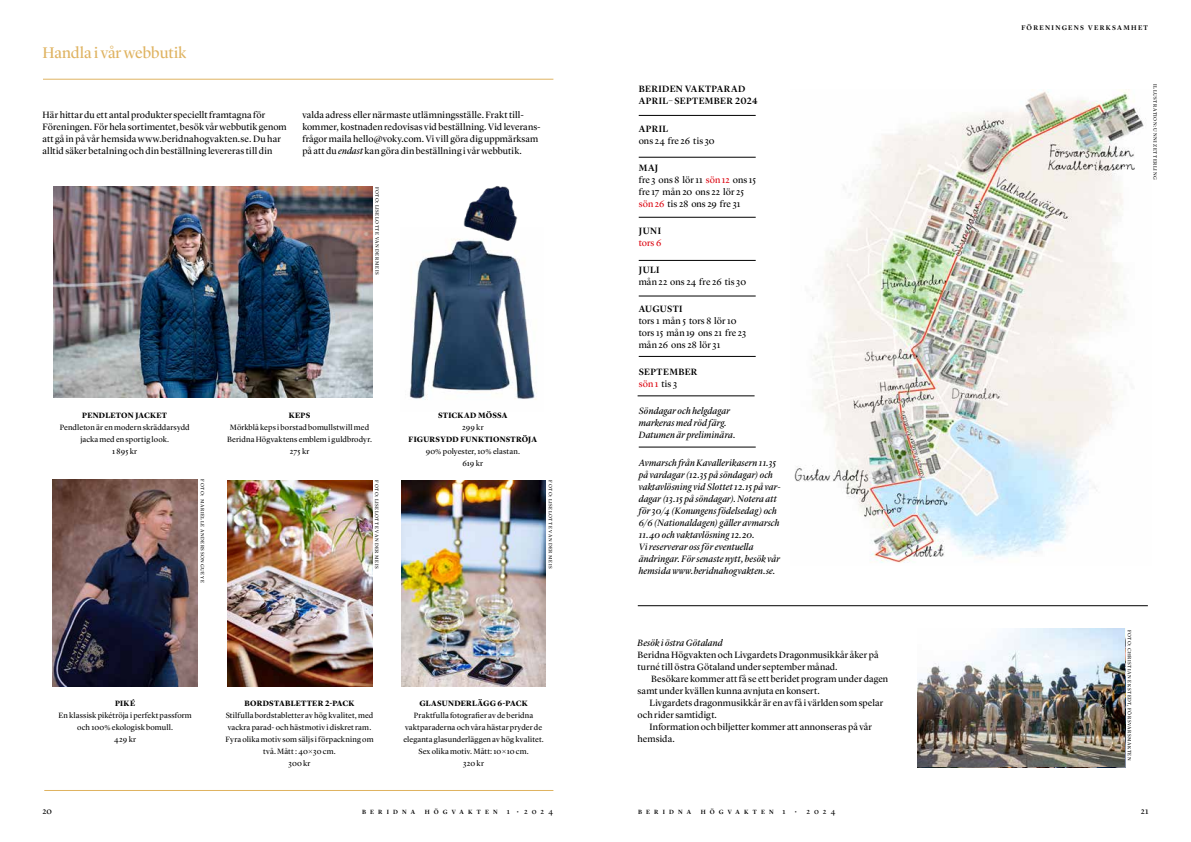
<style>
.page{position:relative;width:1191px;height:842px;background:#fff}
.page>*{position:absolute;margin:0;border:0;box-sizing:border-box;transform-origin:0 0}
.t1{font:16px "Lyon Display";color:#dfb361}
.t2{font:9.6px "Lyon Display";letter-spacing:.015em;color:#000}
.t3{font:9.5px/12px "Lyon Display";letter-spacing:.01em;color:#000}
.t4{font:italic 9.5px/12px "Lyon Display";letter-spacing:.015em;color:#000}
.t5{font:500 9.5px/12px "Lyon Display";letter-spacing:.035em;color:#000}
.t6{font:9.5px "Lyon Display";color:#dc030e}
.t7{font:9px "Lyon Display";color:#000}
.t8{font:8px/12px "Lyon Display";letter-spacing:.015em;color:#000;text-align:center}
.t9{font:700 8px "Lyon Display";letter-spacing:.03em;color:#000}
.t10{font:500 7px "Lyon Display";letter-spacing:.18em;color:#000}
.t11{font:500 6.3px "Lyon Display";letter-spacing:.655em;color:#000}
.t12{font:5px "Lyon Display";letter-spacing:.095em;color:#000}
.s1{font-size:9.6px}
.s2{font-size:9.5px}
.s3{font-style:italic}
.s4{font-weight:500}
.s5{color:#dc030e}
.s6{font-weight:400;color:#dc030e}
.s7{font-weight:400}
.s8{font-weight:400;font-size:8px}
</style>
<div class="page">
<hr style="left:44px;top:790px;width:509px;height:1px;background:#dfb361">
<hr style="left:43px;top:79px;width:510px;height:1px;background:#dfb361">
<img style="left:409px;top:238px;width:128px;height:162px">
<img style="left:227px;top:480px;width:145px;height:206px">
<img style="left:458px;top:186px;width:64px;height:59px">
<img style="left:401px;top:480px;width:145px;height:206px">
<img style="left:794px;top:90px;width:352px;height:473px">
<hr style="left:638px;top:605px;width:509px;height:1px;background:#000">
<hr style="left:638px;top:115px;width:117px;height:1px;background:#000">
<hr style="left:638px;top:157px;width:117px;height:1px;background:#000">
<hr style="left:638px;top:217px;width:117px;height:1px;background:#000">
<hr style="left:638px;top:260px;width:117px;height:1px;background:#000">
<hr style="left:638px;top:296px;width:117px;height:1px;background:#000">
<hr style="left:638px;top:356px;width:117px;height:1px;background:#000">
<hr style="left:637px;top:396px;width:117px;height:1px;background:#000">
<hr style="left:639px;top:447px;width:116px;height:1px;background:#000">
<img style="left:917px;top:629px;width:207px;height:138px">
<img style="left:53px;top:479px;width:145px;height:208px">
<img style="left:53px;top:186px;width:320px;height:212px">
<h1 class="t1" style="left:43px;top:41px;width:145px">Handla i vår webbutik</h1>
<p class="t3" style="left:43px;top:108px;width:246px">Här hittar du ett antal produkter speciellt framtagna för<br><span class="s1">Föreningen.</span> För hela sortimentet, besök vår webbutik genom</p>
<p class="t2" style="left:43px;top:132px;width:240px"><span class="s2">att gå in</span> på vår hemsida www.beridnahogvakten.se. <span class="s2">Du har</span></p>
<p class="t3" style="left:43px;top:144px;width:231px">alltid säker betalning och din beställning levereras till din</p>
<p class="t3" style="left:302px;top:108px;width:240px">valda adress eller närmaste utlämningsställe. Frakt till&shy;kommer, kostnaden redovisas vid beställning. Vid leverans&shy;frågor maila hello@voky.com. Vi vill göra dig uppmärksam på att du <span class="s3">endast</span> kan göra din beställning i vår webbutik.</p>
<p class="t12" style="left:381px;top:187px;width:90px;rotate:90deg">FOTO: LISELOTTE VAN DER MEIS</p>
<p class="t9" style="left:82px;top:409px;width:86px">PENDLETON JACKET</p>
<p class="t8" style="left:60px;top:421px;width:131px">Pendleton är en modern skräddarsydd jacka med en sportig look.<br>1 895 kr</p>
<p class="t12" style="left:206px;top:479px;width:105px;rotate:90deg">FOTO: MARIELLE ANDERSSON GUEYE</p>
<p class="t9" style="left:289px;top:409px;width:23px">KEPS</p>
<p class="t8" style="left:227px;top:421px;width:146px">Mörkblå keps i borstad bomullstwill med<br>Beridna Högvaktens emblem i guldbrodyr.<br>275 kr</p>
<p class="t9" style="left:438px;top:409px;width:71px">STICKAD MÖSSA</p>
<p class="t8" style="left:462px;top:421px;width:23px">299 kr</p>
<p class="t9" style="left:408px;top:433px;width:130px">FIGURSYDD FUNKTIONSTRÖJA</p>
<p class="t8" style="left:426px;top:445px;width:96px">90% polyester, 10% elastan.<br>619 kr</p>
<p class="t12" style="left:380px;top:480px;width:90px;rotate:90deg">FOTO: LISELOTTE VAN DER MEIS</p>
<p class="t12" style="left:554px;top:480px;width:90px;rotate:90deg">FOTO: LISELOTTE VAN DER MEIS</p>
<p class="t9" style="left:115px;top:697px;width:21px">PIKÉ</p>
<p class="t8" style="left:59px;top:709px;width:135px">En klassisk pikétröja i perfekt passform och 100% ekologisk bomull.<br>429 kr</p>
<p class="t9" style="left:244px;top:697px;width:111px">BORDSTABLETTER 2-PACK</p>
<p class="t8" style="left:225px;top:709px;width:149px">Stilfulla bordstabletter av hög kvalitet, med vackra parad- och hästmotiv i diskret ram.<br>Fyra olika motiv som säljs i förpackning om två. Mått : 40×30 cm.<br>300 kr</p>
<p class="t9" style="left:419px;top:697px;width:110px">GLASUNDERLÄGG 6-PACK</p>
<p class="t8" style="left:403px;top:709px;width:142px">Praktfulla fotografier av de beridna vaktparaderna och våra hästar pryder de eleganta glasunderläggen av hög kvalitet.<br>Sex olika motiv. Mått: 10×10 cm.<br>320 kr</p>
<p class="t5" style="left:639px;top:82px;width:120px">BERIDEN VAKTPARAD<br>APRIL–SEPTEMBER 2024</p>
<p class="t5" style="left:639px;top:122px;width:31px">APRIL</p>
<p class="t3" style="left:639px;top:135px;width:77px">ons 24 fre 26 tis 30</p>
<p class="t3" style="left:639px;top:162px;width:119px"><span class="s4">MAJ<br></span>fre 3 ons 8 lör 11 <span class="s5">sön 12</span> ons 15 fre 17 mån 20 ons 22 lör 25 <span class="s5">sön 26</span> tis 28 ons 29 fre 31</p>
<p class="t5" style="left:639px;top:224px;width:24px">JUNI</p>
<p class="t6" style="left:639px;top:236px;width:24px">tors 6</p>
<p class="t5" style="left:639px;top:263px;width:22px">JULI</p>
<p class="t3" style="left:639px;top:275px;width:109px">mån 22 ons 24 fre 26 tis 30</p>
<p class="t5" style="left:639px;top:302px;width:45px">AUGUSTI</p>
<p class="t3" style="left:639px;top:314px;width:109px">tors 1 mån 5 tors 8 lör 10 tors 15 mån 19 ons 21 fre 23 mån 26 ons 28 lör 31</p>
<p class="t5" style="left:639px;top:365px;width:60px">SEPTEMBER <span class="s6">sön 1</span> <span class="s7">tis 3</span></p>
<p class="t4" style="left:639px;top:405px;width:98px">Söndagar och helgdagar markeras med röd färg.<br>Datumen är preliminära.</p>
<p class="t4" style="left:639px;top:457px;width:144px">Avmarsch från Kavallerikasern 11.35 på vardagar (12.35 på söndagar) och vaktavlösning vid Slottet 12.15 på var&shy;dagar (13.15 på söndagar). Notera att för 30/4 (Konungens födelsedag) och 6/6 (Nationaldagen) gäller avmarsch 11.40 och vaktavlösning 12.20.<br>Vi reserverar oss för eventuella ändringar. För senaste nytt, besök vår hemsida www.beridnahogvakten.se.</p>
<p class="t4" style="left:637px;top:636px;width:87px">Besök i östra Götaland</p>
<p class="t3" style="left:637px;top:648px;width:242px">Beridna Högvakten och Livgardets Dragonmusikkår åker på turné till östra Götaland under september månad.</p>
<p class="t3" style="left:637px;top:672px;width:252px;text-indent:14px">Besökare kommer att få se ett beridet program under dagen samt under kvällen kunna avnjuta en konsert.</p>
<p class="t3" style="left:637px;top:696px;width:247px;text-indent:12px">Livgardets dragonmusikkår är en av få i världen som spelar och rider samtidigt.</p>
<p class="t3" style="left:637px;top:720px;width:236px;text-indent:12px">Information och biljetter kommer att annonseras på vår hemsida.</p>
<p class="t10" style="left:1021px;top:23px;width:128px">FÖRENINGENS VERKSAMHET</p>
<p class="t12" style="left:1159px;top:84px;width:96px;rotate:90deg">ILLUSTRATION: UNNI ZETTERLING</p>
<p class="t12" style="left:1133px;top:630px;width:132px;rotate:90deg">FOTO: CHRISTIAN EKSTEDT, FÖRSVARSMAKTEN</p>
<p class="t7" style="left:43px;top:804px;width:11px">20</p>
<p class="t11" style="left:362px;top:807px;width:55px">BERIDNA</p>
<p class="t11" style="left:425px;top:807px;width:130px">HÖGVAKTEN <span class="s8">1</span> <span class="s8">•</span><span class="s8">2024</span></p>
<p class="t11" style="left:638px;top:807px;width:55px">BERIDNA</p>
<p class="t11" style="left:700px;top:807px;width:136px">HÖGVAKTEN <span class="s8">1 • 2024</span></p>
<p class="t7" style="left:1140px;top:804px;width:9px">21</p>
</div>
